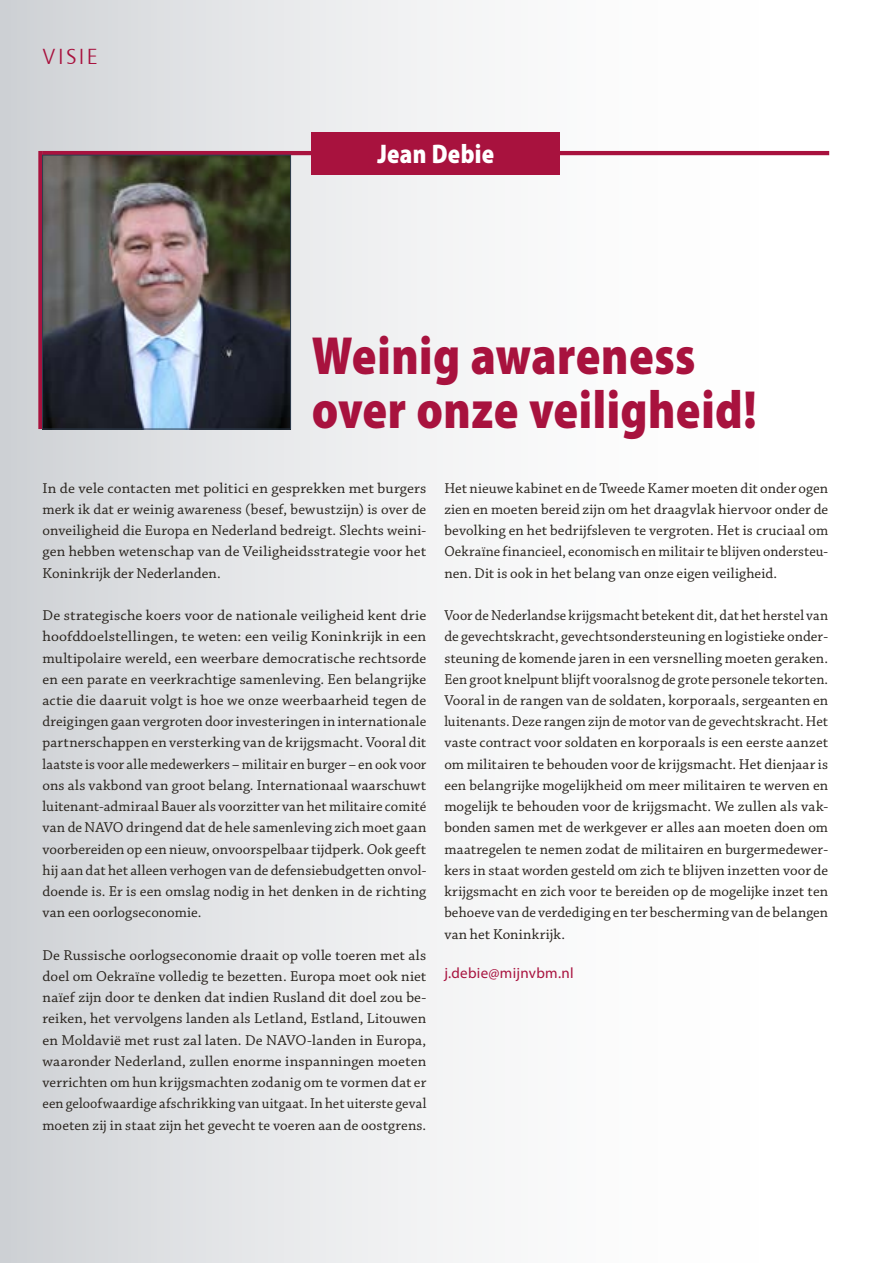
<style>
.page{position:relative;width:893px;height:1263px;background:#fff}
.page>*{position:absolute;margin:0;border:0;box-sizing:border-box;transform-origin:0 0}
.t1{font:900 semi-condensed 54px/54px "Myriad Pro";letter-spacing:.01em;color:#a8123e;scale:.9 1}
.t2{font:900 semi-condensed 27px "Myriad Pro";letter-spacing:.015em;color:#fff;scale:.9 1}
.t3{font:300 condensed 21.6px "Frutiger 47";letter-spacing:.09em;color:#a8123e;scale:1.17 1}
.t4{font:15px/21.3px "Chaparral Pro";letter-spacing:.01em;color:#28231d;text-align:justify}
.t5{font:15px/21.3px "Chaparral Pro";letter-spacing:.01em;color:#28231d;text-align:justify;scale:.96 1}
.t6{font:15px/21.3px "Chaparral Pro";letter-spacing:.01em;color:#28231d;text-align:justify;scale:1.04 1}
.t7{font:15px "Myriad Pro";letter-spacing:.02em;color:#a8123e}
</style>
<div class="page">
<div style="left:0;top:0;width:830px;height:1263px;background:linear-gradient(to right,#d4d7da,#fff)"></div>
<hr style="left:43px;top:151px;width:786px;height:4px;background:#a8123e">
<div style="left:312px;top:132px;width:248px;height:42px;background:#a8123e"></div>
<div style="left:38px;top:151px;width:5px;height:278px;background:#a8123e"></div>
<img style="left:45px;top:157px;width:244px;height:270px">
<div style="left:43px;top:155px;width:248px;height:274px;border:1px solid #2f3e4f"></div>
<h3 class="t3" style="left:43px;top:45px;width:49px">VISIE</h3>
<h2 class="t2" style="left:377px;top:139px;width:132px">Jean Debie</h2>
<h1 class="t1" style="left:312px;top:329px;width:496px">Weinig awareness over onze veiligheid!</h1>
<p class="t4" style="left:43px;top:478px;width:385px">In de vele contacten met politici en gesprekken met burgers merk ik dat er weinig awareness (besef, bewustzijn) is over de onveiligheid die Europa en Nederland bedreigt. Slechts weini&shy;gen hebben wetenschap van de Veiligheidsstrategie voor het Koninkrijk der Nederlanden.</p>
<p class="t6" style="left:43px;top:605px;width:371px">De strategische koers voor de nationale veiligheid kent drie hoofddoelstellingen, te weten: een veilig Koninkrijk in een multipolaire wereld, een weerbare democratische rechtsorde en een parate en veerkrachtige samenleving. Een belangrijke actie die daaruit volgt is hoe we onze weerbaarheid tegen de dreigingen gaan vergroten door investeringen in internationale partnerschappen en versterking van de krijgsmacht. Vooral dit laatste is voor alle medewerkers – militair en burger – en ook voor ons als vakbond van groot belang. Internationaal waarschuwt luitenant-admiraal Bauer als voorzitter van het militaire comité van de NAVO dringend dat de hele samenleving zich moet gaan voorbereiden op een nieuw, onvoorspelbaar tijdperk. Ook geeft hij aan dat het alleen verhogen van de defensiebudgetten onvol&shy;doende is. Er is een omslag nodig in het denken in de richting van een oorlogseconomie.</p>
<p class="t4" style="left:43px;top:945px;width:385px">De Russische oorlogseconomie draait op volle toeren met als doel om Oekraïne volledig te bezetten. Europa moet ook niet naïef zijn door te denken dat indien Rusland dit doel zou be&shy;reiken, het vervolgens landen als Letland, Estland, Litouwen en Moldavië met rust zal laten. De NAVO-landen in Europa, waaronder Nederland, zullen enorme inspanningen moeten verrichten om hun krijgsmachten zodanig om te vormen dat er een geloofwaardige afschrikking van uitgaat. In het uiterste geval moeten zij in staat zijn het gevecht te voeren aan de oostgrens.</p>
<p class="t4" style="left:444px;top:478px;width:385px">Het nieuwe kabinet en de Tweede Kamer moeten dit onder ogen zien en moeten bereid zijn om het draagvlak hiervoor onder de bevolking en het bedrijfsleven te vergroten. Het is cruciaal om Oekraïne financieel, economisch en militair te blijven ondersteu&shy;nen. Dit is ook in het belang van onze eigen veiligheid.</p>
<p class="t5" style="left:444px;top:605px;width:401px">Voor de Nederlandse krijgsmacht betekent dit, dat het herstel van de gevechtskracht, gevechtsondersteuning en logistieke onder&shy;steuning de komende jaren in een versnelling moeten geraken.<br>Een groot knelpunt blijft vooralsnog de grote personele tekorten.<br>Vooral in de rangen van de soldaten, korporaals, sergeanten en luitenants. Deze rangen zijn de motor van de gevechtskracht. Het vaste contract voor soldaten en korporaals is een eerste aanzet om militairen te behouden voor de krijgsmacht. Het dienjaar is een belangrijke mogelijkheid om meer militairen te werven en mogelijk te behouden voor de krijgsmacht. We zullen als vak&shy;bonden samen met de werkgever er alles aan moeten doen om maatregelen te nemen zodat de militairen en burgermedewer&shy;kers in staat worden gesteld om zich te blijven inzetten voor de krijgsmacht en zich voor te bereiden op de mogelijke inzet ten behoeve van de verdediging en ter bescherming van de belangen van het Koninkrijk.</p>
<p class="t7" style="left:444px;top:963px;width:131px">j.debie@mijnvbm.nl</p>
</div>
